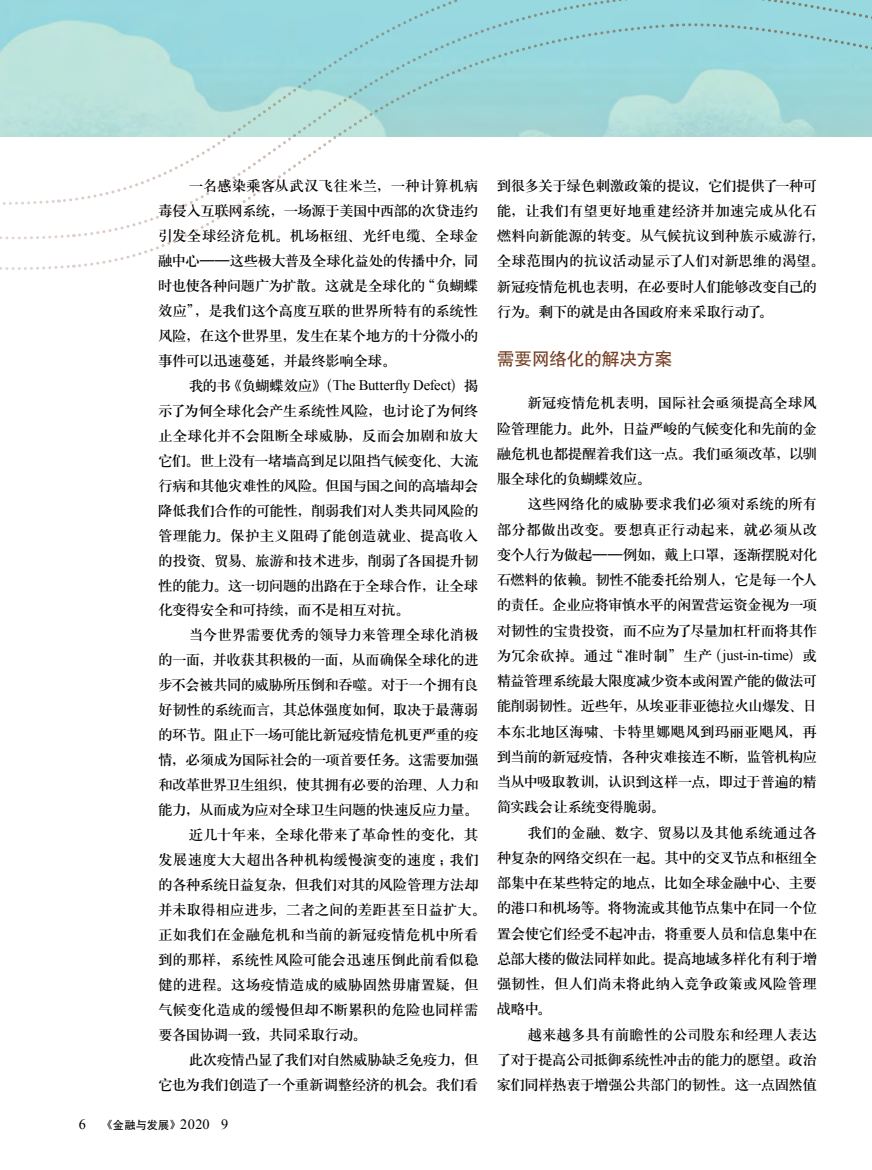
<style>
.page{position:relative;width:872px;height:1170px;background:#fff}
.page>*{position:absolute;margin:0;border:0;box-sizing:border-box;transform-origin:0 0}
.t1{font:17.7px "FZHTJW GB1 0";letter-spacing:-.03em;color:#743e22}
.t2{font:14.7px/25.2px "H Ya 3 gj";letter-spacing:-.04em;color:#000;text-align:justify}
.t3{font:14.7px "H Ya 3 gj";letter-spacing:-.005em;color:#000}
.t4{font:14.7px "H Ya 3 gj";letter-spacing:-.01em;color:#000}
.t5{font:14.7px "Times New Roman";letter-spacing:-.01em;color:#000}
.t6{font:14.7px "H Ya 3 gj";letter-spacing:-.02em;color:#000}
.t7{font:11.55px "FZHTJW GB1 0";color:#000}
.s1{font-family:"H Ya 3 gj"}
.s2{font-family:"Times New Roman";font-size:14.55px}
.s3{font-size:10.05px}
.s4{font-family:"Times New Roman";font-size:14.25px}
.s5{font-family:"Times New Roman"}
</style>
<div class="page">
<svg style="left:74px;top:0;width:582px;height:204px"></svg>
<svg style="left:0;top:0;width:74px;height:270px"></svg>
<svg style="left:656px;top:0;width:216px;height:137px;background:#9fd7da"></svg>
<p class="t2" style="left:158px;top:173px;width:322px;text-indent:31px">一名感染乘客从武汉飞往米兰，一种计算机病毒侵入互联网系统，一场源于美国中西部的次贷违约引发全球经济危机。机场枢纽、光纤电缆、全球金融中心——这些极大普及全球化益处的传播中介，同时也使各种问题广为扩散。这就是全球化的“负蝴蝶效应”，是我们这个高度互联的世界所特有的系统性风险，在这个世界里，发生在某个地方的十分微小的事件可以迅速蔓延，并最终影响全球。</p>
<p class="t5" style="left:189px;top:375px;width:291px"><span class="s1">我的书《负蝴蝶效应》（</span>The Butterfly Defect<span class="s1">）揭</span></p>
<p class="t2" style="left:158px;top:397px;width:322px">示了为何全球化会产生系统性风险，也讨论了为何终止全球化并不会阻断全球威胁，反而会加剧和放大它们。世上没有一堵墙高到足以阻挡气候变化、大流行病和其他灾难性的风险。但国与国之间的高墙却会降低我们合作的可能性，削弱我们对人类共同风险的管理能力。保护主义阻碍了能创造就业、提高收入的投资、贸易、旅游和技术进步，削弱了各国提升韧性的能力。这一切问题的出路在于全球合作，让全球化变得安全和可持续，而不是相互对抗。</p>
<p class="t4" style="left:189px;top:627px;width:291px">当今世界需要优秀的领导力来管理全球化消极</p>
<p class="t2" style="left:158px;top:647px;width:322px">的一面，并收获其积极的一面，从而确保全球化的进</p>
<p class="t2" style="left:158px;top:672px;width:322px">步不会被共同的威胁所压倒和吞噬。对于一个拥有良</p>
<p class="t2" style="left:158px;top:697px;width:322px">好韧性的系统而言，其总体强度如何，取决于最薄弱</p>
<p class="t2" style="left:158px;top:722px;width:322px">的环节。阻止下一场可能比新冠疫情危机更严重的疫</p>
<p class="t2" style="left:158px;top:747px;width:322px">情，必须成为国际社会的一项首要任务。这需要加强</p>
<p class="t2" style="left:158px;top:772px;width:322px">和改革世界卫生组织，使其拥有必要的治理、人力和</p>
<p class="t2" style="left:158px;top:797px;width:322px">能力，从而成为应对全球卫生问题的快速反应力量。</p>
<p class="t4" style="left:189px;top:827px;width:291px">近几十年来，全球化带来了革命性的变化，其</p>
<p class="t3" style="left:158px;top:852px;width:322px">发展速度大大超出各种机构缓慢演变的速度；我们</p>
<p class="t2" style="left:158px;top:872px;width:322px">的各种系统日益复杂，但我们对其的风险管理方法却</p>
<p class="t6" style="left:158px;top:902px;width:329px">并未取得相应进步，二者之间的差距甚至日益扩大。</p>
<p class="t3" style="left:158px;top:927px;width:322px">正如我们在金融危机和当前的新冠疫情危机中所看</p>
<p class="t3" style="left:158px;top:952px;width:322px">到的那样，系统性风险可能会迅速压倒此前看似稳</p>
<p class="t4" style="left:158px;top:977px;width:322px">健的进程。这场疫情造成的威胁固然毋庸置疑，但</p>
<p class="t3" style="left:158px;top:1002px;width:322px">气候变化造成的缓慢但却不断累积的危险也同样需</p>
<p class="t2" style="left:158px;top:1022px;width:210px">要各国协调一致，共同采取行动。</p>
<p class="t2" style="left:189px;top:1047px;width:291px">此次疫情凸显了我们对自然威胁缺乏免疫力，但</p>
<p class="t2" style="left:158px;top:1072px;width:322px">它也为我们创造了一个重新调整经济的机会。我们看</p>
<p class="t7" style="left:79px;top:1118px;width:151px"><span class="s2">6</span> <span class="s3">《</span>金融与发展<span class="s3">》</span><span class="s4">2020 9</span></p>
<p class="t2" style="left:497px;top:173px;width:329px;text-align:left">到很多关于绿色刺激政策的提议，它们提供了一种可能，让我们有望更好地重建经济并加速完成从化石燃料向新能源的转变。从气候抗议到种族示威游行，全球范围内的抗议活动显示了人们对新思维的渴望。新冠疫情危机也表明，在必要时人们能够改变自己的行为。剩下的就是由各国政府来采取行动了。</p>
<p class="t1" style="left:497px;top:349px;width:177px">需要网络化的解决方案</p>
<p class="t2" style="left:497px;top:390px;width:322px;text-indent:31px">新冠疫情危机表明，国际社会亟须提高全球风险管理能力。此外，日益严峻的气候变化和先前的金融危机也都提醒着我们这一点。我们亟须改革，以驯服全球化的负蝴蝶效应。</p>
<p class="t2" style="left:497px;top:491px;width:322px;text-indent:31px">这些网络化的威胁要求我们必须对系统的所有部分都做出改变。要想真正行动起来，就必须从改变个人行为做起——例如，戴上口罩，逐渐摆脱对化石燃料的依赖。韧性不能委托给别人，它是每一个人的责任。企业应将审慎水平的闲置营运资金视为一项对韧性的宝贵投资，而不应为了尽量加杠杆而将其作为冗余砍掉。通过“准时制”生产（<span class="s5">just-in-time</span>）或精益管理系统最大限度减少资本或闲置产能的做法可能削弱韧性。近些年，从埃亚菲亚德拉火山爆发、日本东北地区海啸、卡特里娜飓风到玛丽亚飓风，再到当前的新冠疫情，各种灾难接连不断，监管机构应当从中吸取教训，认识到这样一点，即过于普遍的精简实践会让系统变得脆弱。</p>
<p class="t2" style="left:497px;top:819px;width:322px;text-indent:31px">我们的金融、数字、贸易以及其他系统通过各种复杂的网络交织在一起。其中的交叉节点和枢纽全部集中在某些特定的地点，比如全球金融中心、主要的港口和机场等。将物流或其他节点集中在同一个位置会使它们经受不起冲击，将重要人员和信息集中在总部大楼的做法同样如此。提高地域多样化有利于增强韧性，但人们尚未将此纳入竞争政策或风险管理战略中。</p>
<p class="t2" style="left:497px;top:1021px;width:322px;text-indent:31px">越来越多具有前瞻性的公司股东和经理人表达了对于提高公司抵御系统性冲击的能力的愿望。政治家们同样热衷于增强公共部门的韧性。这一点固然值</p>
</div>
